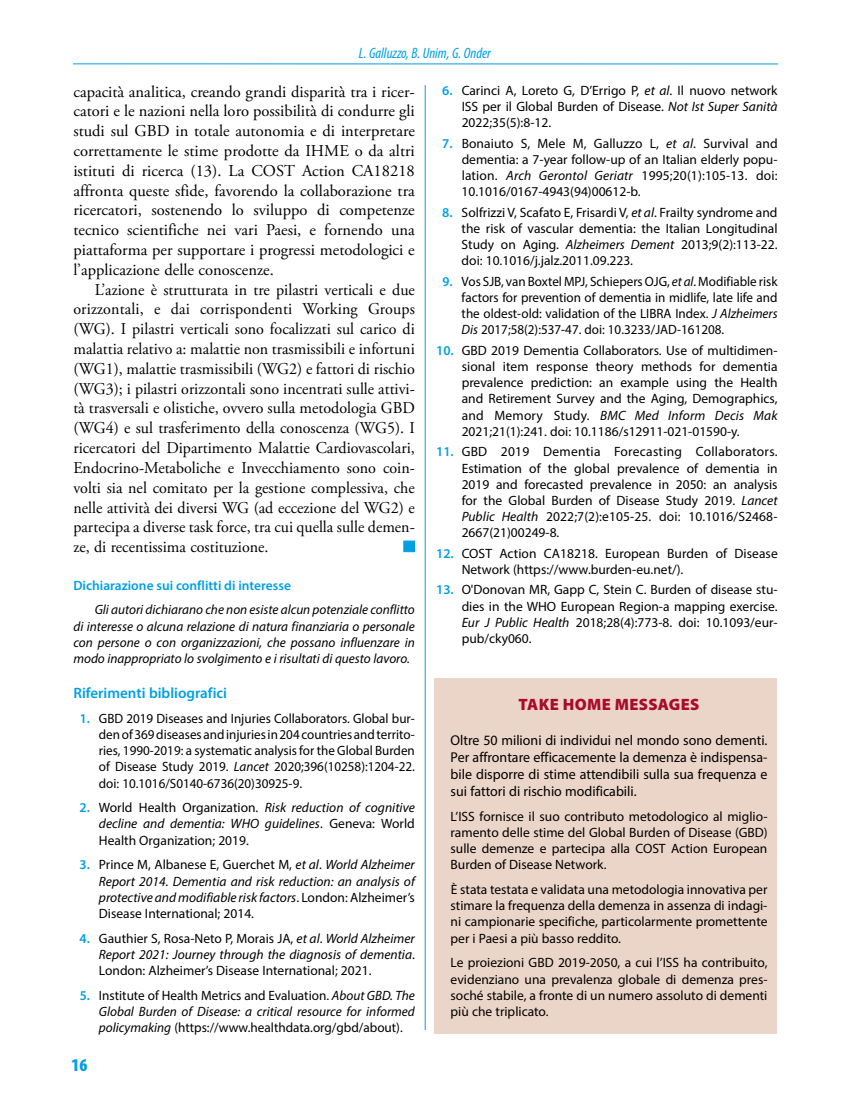
<style>
.page{position:relative;width:851px;height:1106px;background:#fff}
.page>*{position:absolute;margin:0;border:0;box-sizing:border-box;transform-origin:0 0}
.t1{font:900 condensed 18px "Myriad Pro";color:#009fe3}
.t2{font:16.5px/19.8px "Adobe Garamond Pro";color:#000;text-align:justify}
.t3{font:900 16.5px "Myriad Pro";letter-spacing:.02em;color:#a90a2e}
.t4{font:italic condensed 15px "Myriad Pro";color:#009fe3}
.t5{font:600 15px "Myriad Pro";color:#009fe3}
.t6{font:14.25px/17.1px "Myriad Pro";color:#000;text-align:justify}
.t7{font:13.5px/16.2px "Myriad Pro";color:#000;text-align:justify}
.t8{font:italic 13.5px/16.2px "Myriad Pro";color:#000;text-align:justify}
.t9{font:600 13.5px "Myriad Pro";color:#009fe3}
.s1{font-weight:600;color:#009fe3}
.s2{font-style:italic}
.s3{font-weight:600;font-style:normal;color:#009fe3}
.s4{font-style:normal}
</style>
<div class="page">
<div style="left:434px;top:678px;width:342px;height:355px;background:#ebd5c9"></div>
<div style="left:403px;top:540px;width:12px;height:12px;background:#009fe3;border:1px solid #009fe3"></div>
<hr style="left:425px;top:85px;width:1px;height:945px;background:#009fe3">
<hr style="left:73px;top:63px;width:705px;height:1px;background:#009fe3">
<p class="t4" style="left:359px;top:43px;width:134px">L. Galluzzo, B. Unim, G. Onder</p>
<p class="t2" style="left:73px;top:82px;width:343px">capacità analitica, creando grandi disparità tra i ricer&shy;catori e le nazioni nella loro possibilità di condurre gli studi sul GBD in totale autonomia e di interpretare correttamente le stime prodotte da IHME o da altri istituti di ricerca (13). La COST Action CA18218 affronta queste sfide, favorendo la collaborazione tra ricercatori, sostenendo lo sviluppo di competenze tecnico scientifiche nei vari Paesi, e fornendo una piattaforma per supportare i progressi metodologici e l’applicazione delle conoscenze.</p>
<p class="t2" style="left:73px;top:280px;width:343px;text-indent:21px">L’azione è strutturata in tre pilastri verticali e due orizzontali, e dai corrispondenti Working Groups (WG). I pilastri verticali sono focalizzati sul carico di malattia relativo a: malattie non trasmissibili e infortuni (WG1), malattie trasmissibili (WG2) e fattori di rischio (WG3); i pilastri orizzontali sono incentrati sulle attivi&shy;tà trasversali e olistiche, ovvero sulla metodologia GBD (WG4) e sul trasferimento della conoscenza (WG5). I ricercatori del Dipartimento Malattie Cardiovascolari, Endocrino-Metaboliche e Invecchiamento sono coin&shy;volti sia nel comitato per la gestione complessiva, che nelle attività dei diversi WG (ad eccezione del WG2) e partecipa a diverse task force, tra cui quella sulle demen&shy;ze, di recentissima costituzione.</p>
<p class="t9" style="left:73px;top:576px;width:219px">Dichiarazione sui conflitti di interesse</p>
<p class="t8" style="left:73px;top:601px;width:343px;text-indent:21px">Gli autori dichiarano che non esiste alcun potenziale conflitto di interesse o alcuna relazione di natura finanziaria o personale con persone o con organizzazioni, che possano influenzare in modo inappropriato lo svolgimento e i risultati di questo lavoro.</p>
<p class="t5" style="left:73px;top:683px;width:155px">Riferimenti bibliografici</p>
<p class="t7" style="left:99px;top:710px;width:317px;text-indent:-19px"><span class="s1">1.</span> GBD 2019 Diseases and Injuries Collaborators. Global bur&shy;den of 369 diseases and injuries in 204 countries and territo&shy;ries, 1990-2019: a systematic analysis for the Global Burden of Disease Study 2019. <span class="s2">Lancet</span> 2020;396(10258):1204-22. doi: 10.1016/S0140-6736(20)30925-9.</p>
<p class="t7" style="left:99px;top:799px;width:317px;text-indent:-19px"><span class="s1">2.</span> World Health Organization. <span class="s2">Risk reduction of cognitive decline and dementia: WHO guidelines</span>. Geneva: World Health Organization; 2019.</p>
<p class="t8" style="left:99px;top:856px;width:317px;text-indent:-19px"><span class="s3">3.</span> <span class="s4">Prince M, Albanese E, Guerchet M,</span> et al<span class="s4">.</span> World Alzheimer Report 2014. Dementia and risk reduction: an analysis of protective and modifiable risk factors<span class="s4">. London: Alzheimer’s Disease International; 2014.</span></p>
<p class="t7" style="left:99px;top:929px;width:317px;text-indent:-19px"><span class="s1">4.</span> Gauthier S, Rosa-Neto P, Morais JA, <span class="s2">et al</span>. <span class="s2">World Alzheimer Report 2021: Journey through the diagnosis of dementia</span>.<br>London: Alzheimer’s Disease International; 2021.</p>
<p class="t7" style="left:99px;top:987px;width:317px;text-indent:-19px"><span class="s1">5.</span> Institute of Health Metrics and Evaluation. <span class="s2">About GBD. The Global Burden of Disease: a critical resource for informed policymaking</span> (https://www.healthdata.org/gbd/about).</p>
<h1 class="t1" style="left:71px;top:1055px;width:17px">16</h1>
<p class="t7" style="left:461px;top:82px;width:317px;text-indent:-19px"><span class="s1">6.</span> Carinci A, Loreto G, D’Errigo P, <span class="s2">et al</span>. Il nuovo network ISS per il Global Burden of Disease. <span class="s2">Not Ist Super Sanità </span>2022;35(5):8-12.</p>
<p class="t7" style="left:461px;top:135px;width:317px;text-indent:-19px"><span class="s1">7.</span> Bonaiuto S, Mele M, Galluzzo L, <span class="s2">et al</span>. Survival and dementia: a 7-year follow-up of an Italian elderly popu&shy;lation. <span class="s2">Arch Gerontol Geriatr</span> 1995;20(1):105-13. doi:<br>10.1016/0167-4943(94)00612-b.</p>
<p class="t7" style="left:461px;top:204px;width:317px;text-indent:-19px"><span class="s1">8.</span> Solfrizzi V, Scafato E, Frisardi V, <span class="s2">et al</span>. Frailty syndrome and the risk of vascular dementia: the Italian Longitudinal Study on Aging. <span class="s2">Alzheimers Dement</span> 2013;9(2):113-22. doi: 10.1016/j.jalz.2011.09.223.</p>
<p class="t7" style="left:461px;top:273px;width:317px;text-indent:-19px"><span class="s1">9.</span> Vos SJB, van Boxtel MPJ, Schiepers OJG, <span class="s2">et al</span>. Modifiable risk factors for prevention of dementia in midlife, late life and the oldest-old: validation of the LIBRA Index. <span class="s2">J Alzheimers Dis</span> 2017;58(2):537-47. doi: 10.3233/JAD-161208.</p>
<p class="t7" style="left:461px;top:342px;width:317px;text-indent:-26px"><span class="s1">10.</span> GBD 2019 Dementia Collaborators. Use of multidimen&shy;sional item response theory methods for dementia prevalence prediction: an example using the Health and Retirement Survey and the Aging, Demographics, and Memory Study. <span class="s2">BMC Med Inform Decis Mak </span>2021;21(1):241. doi: 10.1186/s12911-021-01590-y.</p>
<p class="t7" style="left:461px;top:443px;width:317px;text-indent:-26px"><span class="s1">11.</span> GBD 2019 Dementia Forecasting Collaborators.<br>Estimation of the global prevalence of dementia in 2019 and forecasted prevalence in 2050: an analysis for the Global Burden of Disease Study 2019. <span class="s2">Lancet Public Health</span> 2022;7(2):e105-25. doi: 10.1016/S2468- 2667(21)00249-8.</p>
<p class="t7" style="left:461px;top:545px;width:317px;text-indent:-26px"><span class="s1">12.</span> COST Action CA18218. European Burden of Disease<br>Network (https://www.burden-eu.net/).</p>
<p class="t7" style="left:461px;top:581px;width:317px;text-indent:-26px"><span class="s1">13.</span> O'Donovan MR, Gapp C, Stein C. Burden of disease stu&shy;dies in the WHO European Region-a mapping exercise.<br><span class="s2">Eur J Public Health</span> 2018;28(4):773-8. doi: 10.1093/eur&shy;pub/cky060.</p>
<p class="t3" style="left:518px;top:695px;width:182px">TAKE HOME MESSAGES</p>
<p class="t6" style="left:450px;top:731px;width:318px">Oltre 50 milioni di individui nel mondo sono dementi.<br>Per affrontare efficacemente la demenza è indispensa&shy;bile disporre di stime attendibili sulla sua frequenza e sui fattori di rischio modificabili.</p>
<p class="t7" style="left:450px;top:807px;width:318px">L’ISS fornisce il suo contributo metodologico al miglio&shy;ramento delle stime del Global Burden of Disease (GBD) sulle demenze e partecipa alla COST Action European Burden of Disease Network.</p>
<p class="t7" style="left:450px;top:881px;width:318px">È stata testata e validata una metodologia innovativa per stimare la frequenza della demenza in assenza di indagi&shy;ni campionarie specifiche, particolarmente promettente per i Paesi a più basso reddito.</p>
<p class="t7" style="left:450px;top:954px;width:318px">Le proiezioni GBD 2019-2050, a cui l’ISS ha contribuito, evidenziano una prevalenza globale di demenza pres&shy;soché stabile, a fronte di un numero assoluto di dementi più che triplicato.</p>
</div>
